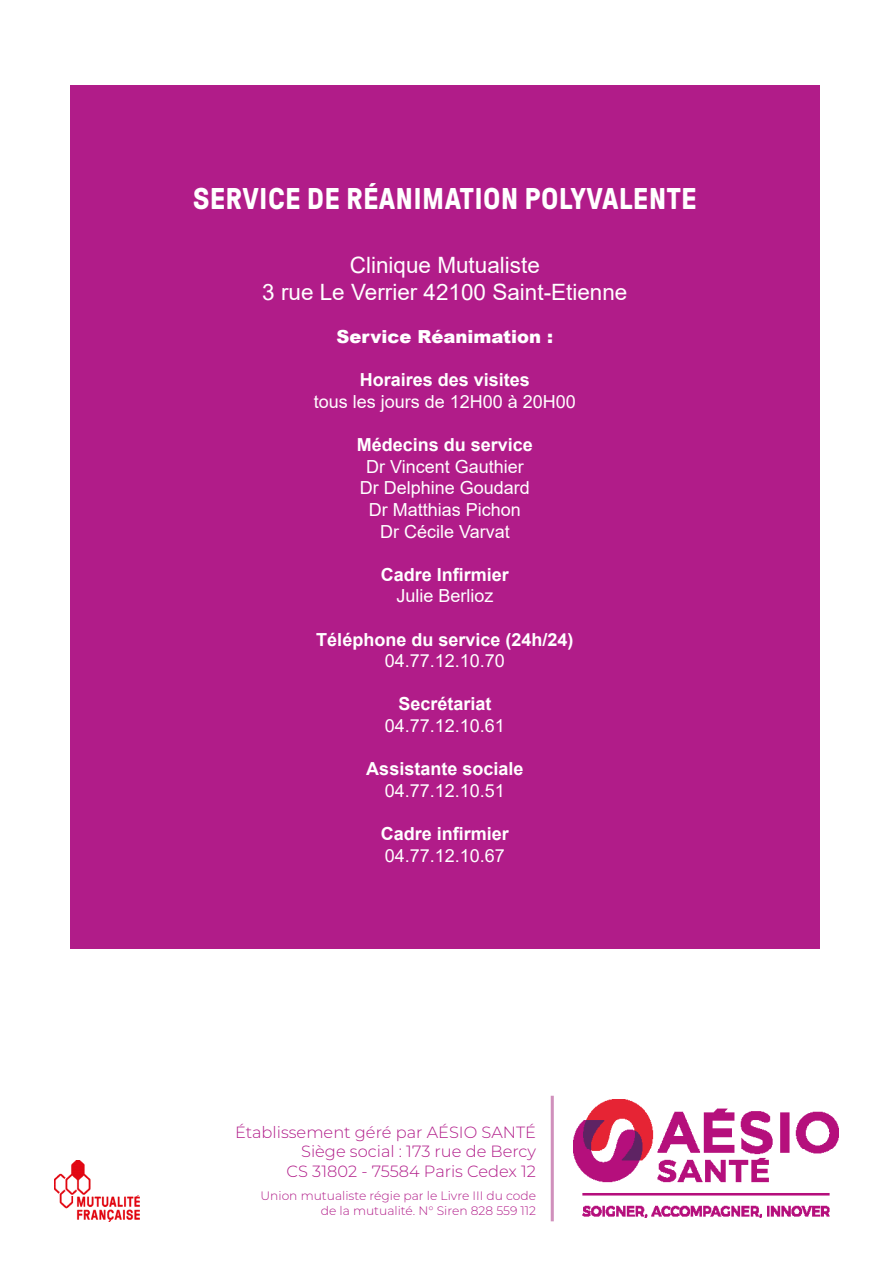
<style>
.page{position:relative;width:893px;height:1263px;background:#fff}
.page>*{position:absolute;margin:0;border:0;box-sizing:border-box;transform-origin:0 0}
.t1{font:700 30px "GT Pressura";letter-spacing:.01em;color:#fff}
.t2{font:22.5px/27px "Arial";color:#fff;text-align:center}
.t3{font:18px/21.6px "Arial";color:#fff;text-align:center}
.t4{font:700 18px "Arial";color:#fff}
.t5{font:900 18px "Arial";color:#fff}
.t6{font:300 16.2px/19.5px "Montserrat";color:#b11c89;text-align:right}
.t7{font:300 12.3px/14.7px "Montserrat";color:#b11c89;text-align:right}
</style>
<div class="page">
<div style="left:70px;top:85px;width:750px;height:863px;background:#b11c89"></div>
<hr style="left:551px;top:1096px;width:3px;height:125px;background:#d090bc">
<img style="left:573px;top:1100px;width:266px;height:117px">
<img style="left:54px;top:1160px;width:86px;height:61px">
<h1 class="t1" style="left:193px;top:183px;width:505px">SERVICE DE RÉANIMATION POLYVALENTE</h1>
<p class="t2" style="left:262px;top:251px;width:367px">Clinique Mutualiste<br>3 rue Le Verrier 42100 Saint-Etienne</p>
<p class="t5" style="left:336px;top:324px;width:218px">Service Réanimation :</p>
<p class="t4" style="left:360px;top:367px;width:172px">Horaires des visites</p>
<p class="t3" style="left:314px;top:391px;width:264px">tous les jours de 12H00 à 20H00</p>
<p class="t4" style="left:357px;top:432px;width:178px">Médecins du service</p>
<p class="t3" style="left:360px;top:455px;width:172px">Dr Vincent Gauthier<br>Dr Delphine Goudard<br>Dr Matthias Pichon<br>Dr Cécile Varvat</p>
<p class="t4" style="left:381px;top:562px;width:130px">Cadre Infirmier</p>
<p class="t3" style="left:396px;top:585px;width:99px">Julie Berlioz</p>
<p class="t4" style="left:316px;top:626px;width:259px">Téléphone du service (24h/24)</p>
<p class="t3" style="left:385px;top:650px;width:122px">04.77.12.10.70</p>
<p class="t4" style="left:398px;top:691px;width:95px">Secrétariat</p>
<p class="t3" style="left:385px;top:715px;width:122px">04.77.12.10.61</p>
<p class="t4" style="left:366px;top:756px;width:159px">Assistante sociale</p>
<p class="t3" style="left:385px;top:779px;width:122px">04.77.12.10.51</p>
<p class="t4" style="left:381px;top:821px;width:130px">Cadre infirmier</p>
<p class="t3" style="left:385px;top:844px;width:122px">04.77.12.10.67</p>
<p class="t6" style="left:235px;top:1121px;width:302px">Établissement géré par AÉSIO SANTÉ<br>Siège social : 173 rue de Bercy<br>CS 31802 - 75584 Paris Cedex 12</p>
<p class="t7" style="left:260px;top:1188px;width:277px">Union mutualiste régie par le Livre III du code de la mutualité. N° Siren 828 559 112</p>
</div>
